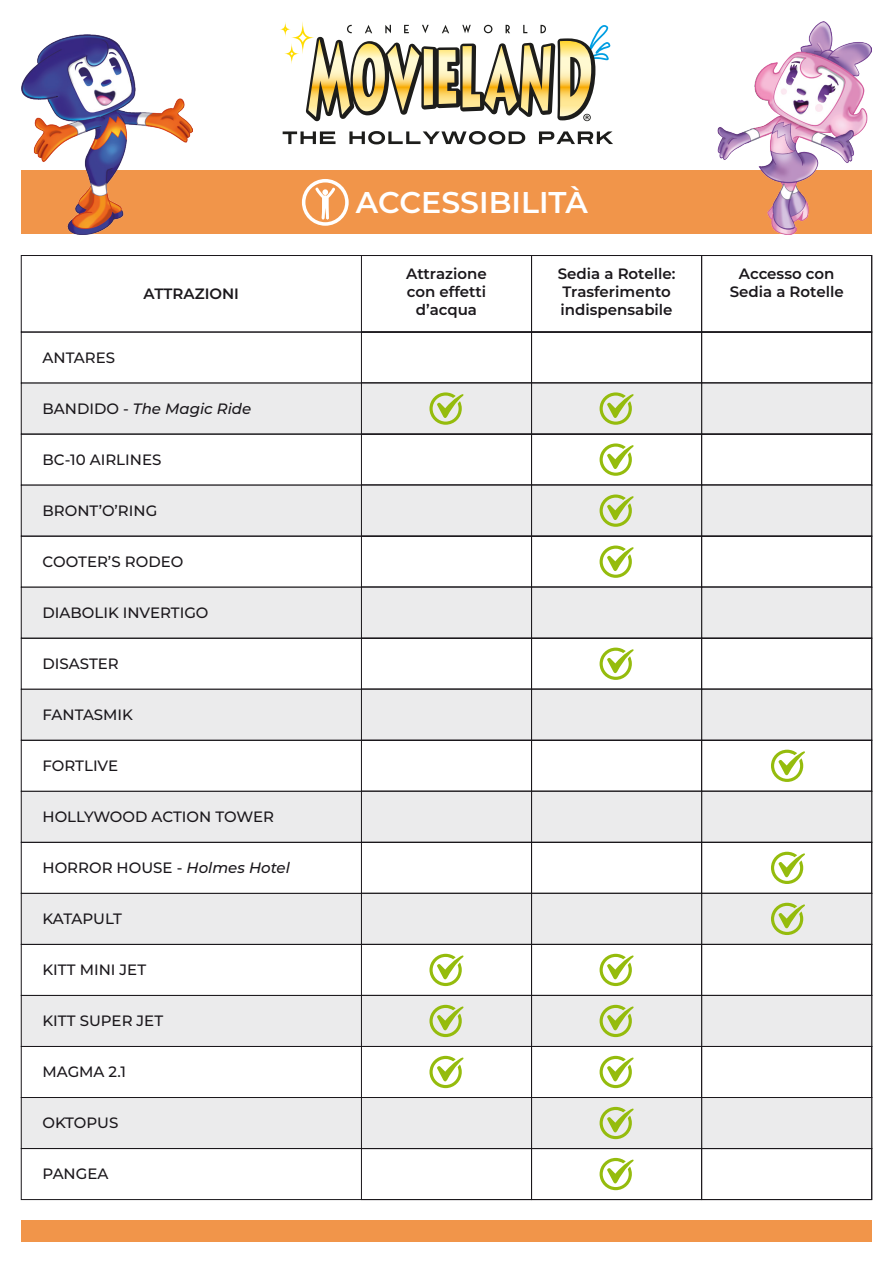
<style>
.page{position:relative;width:893px;height:1263px;background:#fff}
.page>*{position:absolute;margin:0;border:0;box-sizing:border-box;transform-origin:0 0}
.t1{font:600 30px "Montserrat";color:#fff}
.t2{font:500 15px "Montserrat";color:#1a171b}
.t3{font:600 15px/18px "Montserrat";color:#1a171b;text-align:center}
.t4{font:italic 500 15px "Montserrat";color:#1a171b}
.t5{font:500 15px "Montserrat";letter-spacing:-.03em;color:#1a171b}
.s1{font-style:normal}
.s2{font-style:italic}
</style>
<div class="page">
<div style="left:21px;top:170px;width:851px;height:64px;background:#f1954a"></div>
<div style="left:21px;top:1220px;width:851px;height:22px;background:#f1954a"></div>
<div style="left:21px;top:255px;width:851px;height:77px;border:1px solid #1a171b"></div>
<div style="left:701px;top:255px;width:171px;height:77px;border:1px solid #1a171b"></div>
<div style="left:531px;top:255px;width:171px;height:77px;border:1px solid #1a171b"></div>
<div style="left:361px;top:255px;width:171px;height:77px;border:1px solid #1a171b"></div>
<div style="left:21px;top:332px;width:851px;height:51px;border:1px solid #1a171b"></div>
<div style="left:701px;top:332px;width:171px;height:51px;border:1px solid #1a171b"></div>
<div style="left:531px;top:332px;width:171px;height:51px;border:1px solid #1a171b"></div>
<div style="left:361px;top:332px;width:171px;height:51px;border:1px solid #1a171b"></div>
<div style="left:21px;top:383px;width:851px;height:51px;background:#ebebec"></div>
<div style="left:701px;top:383px;width:171px;height:51px;background:#ebebec;border:1px solid #1a171b"></div>
<div style="left:531px;top:383px;width:171px;height:51px;background:#ebebec;border:1px solid #1a171b"></div>
<div style="left:361px;top:383px;width:171px;height:51px;background:#ebebec;border:1px solid #1a171b"></div>
<svg style="left:429px;top:392px;width:35px;height:33px"></svg>
<svg style="left:600px;top:392px;width:34px;height:33px"></svg>
<div style="left:21px;top:434px;width:851px;height:51px;border:1px solid #1a171b"></div>
<div style="left:701px;top:434px;width:171px;height:51px;border:1px solid #1a171b"></div>
<div style="left:531px;top:434px;width:171px;height:51px;border:1px solid #1a171b"></div>
<div style="left:361px;top:434px;width:171px;height:51px;border:1px solid #1a171b"></div>
<svg style="left:600px;top:443px;width:34px;height:33px"></svg>
<div style="left:21px;top:485px;width:851px;height:51px;background:#ebebec"></div>
<svg style="left:600px;top:494px;width:34px;height:33px"></svg>
<div style="left:21px;top:536px;width:851px;height:52px;border:1px solid #1a171b"></div>
<div style="left:701px;top:536px;width:171px;height:52px;border:1px solid #1a171b"></div>
<div style="left:531px;top:536px;width:171px;height:52px;border:1px solid #1a171b"></div>
<div style="left:361px;top:536px;width:171px;height:52px;border:1px solid #1a171b"></div>
<svg style="left:600px;top:545px;width:34px;height:33px"></svg>
<svg style="left:600px;top:648px;width:34px;height:32px"></svg>
<div style="left:21px;top:587px;width:851px;height:52px;background:#ebebec;border:1px solid #1a171b"></div>
<div style="left:701px;top:587px;width:171px;height:52px;background:#ebebec;border:1px solid #1a171b"></div>
<div style="left:531px;top:587px;width:171px;height:52px;background:#ebebec;border:1px solid #1a171b"></div>
<div style="left:361px;top:587px;width:171px;height:52px;background:#ebebec;border:1px solid #1a171b"></div>
<div style="left:21px;top:638px;width:851px;height:52px;border:1px solid #1a171b"></div>
<div style="left:701px;top:638px;width:171px;height:52px;border:1px solid #1a171b"></div>
<div style="left:531px;top:638px;width:171px;height:52px;border:1px solid #1a171b"></div>
<div style="left:361px;top:638px;width:171px;height:52px;border:1px solid #1a171b"></div>
<div style="left:21px;top:689px;width:851px;height:52px;background:#ebebec;border:1px solid #1a171b"></div>
<div style="left:701px;top:689px;width:171px;height:52px;background:#ebebec;border:1px solid #1a171b"></div>
<div style="left:531px;top:689px;width:171px;height:52px;background:#ebebec;border:1px solid #1a171b"></div>
<div style="left:361px;top:689px;width:171px;height:52px;background:#ebebec;border:1px solid #1a171b"></div>
<div style="left:21px;top:740px;width:851px;height:52px;border:1px solid #1a171b"></div>
<div style="left:701px;top:740px;width:171px;height:52px;border:1px solid #1a171b"></div>
<div style="left:531px;top:740px;width:171px;height:52px;border:1px solid #1a171b"></div>
<div style="left:361px;top:740px;width:171px;height:52px;border:1px solid #1a171b"></div>
<div style="left:21px;top:791px;width:851px;height:52px;background:#ebebec;border:1px solid #1a171b"></div>
<div style="left:701px;top:791px;width:171px;height:52px;background:#ebebec;border:1px solid #1a171b"></div>
<div style="left:531px;top:791px;width:171px;height:52px;background:#ebebec;border:1px solid #1a171b"></div>
<div style="left:361px;top:791px;width:171px;height:52px;background:#ebebec;border:1px solid #1a171b"></div>
<div style="left:21px;top:842px;width:851px;height:52px;border:1px solid #1a171b"></div>
<div style="left:701px;top:842px;width:171px;height:52px;border:1px solid #1a171b"></div>
<div style="left:531px;top:842px;width:171px;height:52px;border:1px solid #1a171b"></div>
<div style="left:361px;top:842px;width:171px;height:52px;border:1px solid #1a171b"></div>
<div style="left:21px;top:893px;width:851px;height:52px;background:#ebebec;border:1px solid #1a171b"></div>
<div style="left:701px;top:893px;width:171px;height:52px;background:#ebebec;border:1px solid #1a171b"></div>
<div style="left:531px;top:893px;width:171px;height:52px;background:#ebebec;border:1px solid #1a171b"></div>
<div style="left:361px;top:893px;width:171px;height:52px;background:#ebebec;border:1px solid #1a171b"></div>
<div style="left:21px;top:944px;width:851px;height:52px;border:1px solid #1a171b"></div>
<div style="left:701px;top:944px;width:171px;height:52px;border:1px solid #1a171b"></div>
<div style="left:531px;top:944px;width:171px;height:52px;border:1px solid #1a171b"></div>
<div style="left:361px;top:944px;width:171px;height:52px;border:1px solid #1a171b"></div>
<div style="left:21px;top:995px;width:851px;height:52px;background:#ebebec;border:1px solid #1a171b"></div>
<div style="left:701px;top:995px;width:171px;height:52px;background:#ebebec;border:1px solid #1a171b"></div>
<div style="left:531px;top:995px;width:171px;height:52px;background:#ebebec;border:1px solid #1a171b"></div>
<div style="left:361px;top:995px;width:171px;height:52px;background:#ebebec;border:1px solid #1a171b"></div>
<div style="left:21px;top:1046px;width:851px;height:52px;border:1px solid #1a171b"></div>
<div style="left:701px;top:1046px;width:171px;height:52px;border:1px solid #1a171b"></div>
<div style="left:531px;top:1046px;width:171px;height:52px;border:1px solid #1a171b"></div>
<div style="left:361px;top:1046px;width:171px;height:52px;border:1px solid #1a171b"></div>
<div style="left:21px;top:1097px;width:851px;height:52px;background:#ebebec;border:1px solid #1a171b"></div>
<div style="left:701px;top:1097px;width:171px;height:52px;background:#ebebec;border:1px solid #1a171b"></div>
<div style="left:531px;top:1097px;width:171px;height:52px;background:#ebebec;border:1px solid #1a171b"></div>
<div style="left:361px;top:1097px;width:171px;height:52px;background:#ebebec;border:1px solid #1a171b"></div>
<div style="left:21px;top:1148px;width:851px;height:52px;border:1px solid #1a171b"></div>
<div style="left:701px;top:1148px;width:171px;height:52px;border:1px solid #1a171b"></div>
<div style="left:531px;top:1148px;width:171px;height:52px;border:1px solid #1a171b"></div>
<div style="left:361px;top:1148px;width:171px;height:52px;border:1px solid #1a171b"></div>
<svg style="left:302px;top:179px;width:47px;height:47px"></svg>
<svg style="left:283px;top:131px;width:52px;height:13px"></svg>
<svg style="left:349px;top:131px;width:176px;height:13px"></svg>
<svg style="left:539px;top:131px;width:74px;height:13px"></svg>
<svg style="left:280px;top:22px;width:331px;height:99px"></svg>
<img style="left:21px;top:34px;width:171px;height:200px">
<img style="left:717px;top:22px;width:155px;height:212px">
<svg style="left:771px;top:750px;width:34px;height:32px"></svg>
<svg style="left:771px;top:852px;width:34px;height:32px"></svg>
<svg style="left:771px;top:903px;width:34px;height:32px"></svg>
<svg style="left:429px;top:954px;width:35px;height:32px"></svg>
<svg style="left:600px;top:954px;width:34px;height:32px"></svg>
<svg style="left:429px;top:1005px;width:35px;height:32px"></svg>
<svg style="left:600px;top:1005px;width:34px;height:32px"></svg>
<svg style="left:429px;top:1056px;width:35px;height:32px"></svg>
<svg style="left:600px;top:1056px;width:34px;height:32px"></svg>
<svg style="left:600px;top:1107px;width:34px;height:32px"></svg>
<svg style="left:600px;top:1158px;width:34px;height:32px"></svg>
<p class="t3" style="left:144px;top:284px;width:97px">ATTRAZIONI</p>
<p class="t2" style="left:43px;top:347px;width:74px">ANTARES</p>
<p class="t4" style="left:43px;top:398px;width:210px"><span class="s1">BANDIDO -</span> The Magic Ride</p>
<p class="t2" style="left:43px;top:449px;width:120px">BC-10 AIRLINES</p>
<p class="t2" style="left:43px;top:500px;width:116px">BRONT’O’RING</p>
<p class="t2" style="left:43px;top:551px;width:142px">COOTER’S RODEO</p>
<p class="t2" style="left:43px;top:602px;width:167px">DIABOLIK INVERTIGO</p>
<p class="t2" style="left:43px;top:653px;width:78px">DISASTER</p>
<p class="t2" style="left:43px;top:704px;width:92px">FANTASMIK</p>
<p class="t2" style="left:43px;top:755px;width:77px">FORTLIVE</p>
<p class="t2" style="left:43px;top:806px;width:233px">HOLLYWOOD ACTION TOWER</p>
<p class="t2" style="left:43px;top:857px;width:249px">HORROR HOUSE - <span class="s2">Holmes Hotel</span></p>
<p class="t5" style="left:43px;top:908px;width:81px">KATAPULT</p>
<p class="t2" style="left:43px;top:959px;width:105px">KITT MINI JET</p>
<p class="t2" style="left:43px;top:1010px;width:122px">KITT SUPER JET</p>
<p class="t2" style="left:43px;top:1061px;width:85px">MAGMA 2.1</p>
<p class="t2" style="left:43px;top:1112px;width:77px">OKTOPUS</p>
<p class="t2" style="left:43px;top:1163px;width:67px">PANGEA</p>
<h1 class="t1" style="left:356px;top:181px;width:234px">ACCESSIBILITÀ</h1>
<p class="t3" style="left:406px;top:264px;width:82px">Attrazione con effetti d’acqua</p>
<p class="t3" style="left:558px;top:264px;width:119px;text-align:left">Sedia a Rotelle:<br>Trasferimento indispensabile</p>
<p class="t3" style="left:730px;top:264px;width:115px">Accesso con<br>Sedia a Rotelle</p>
</div>
